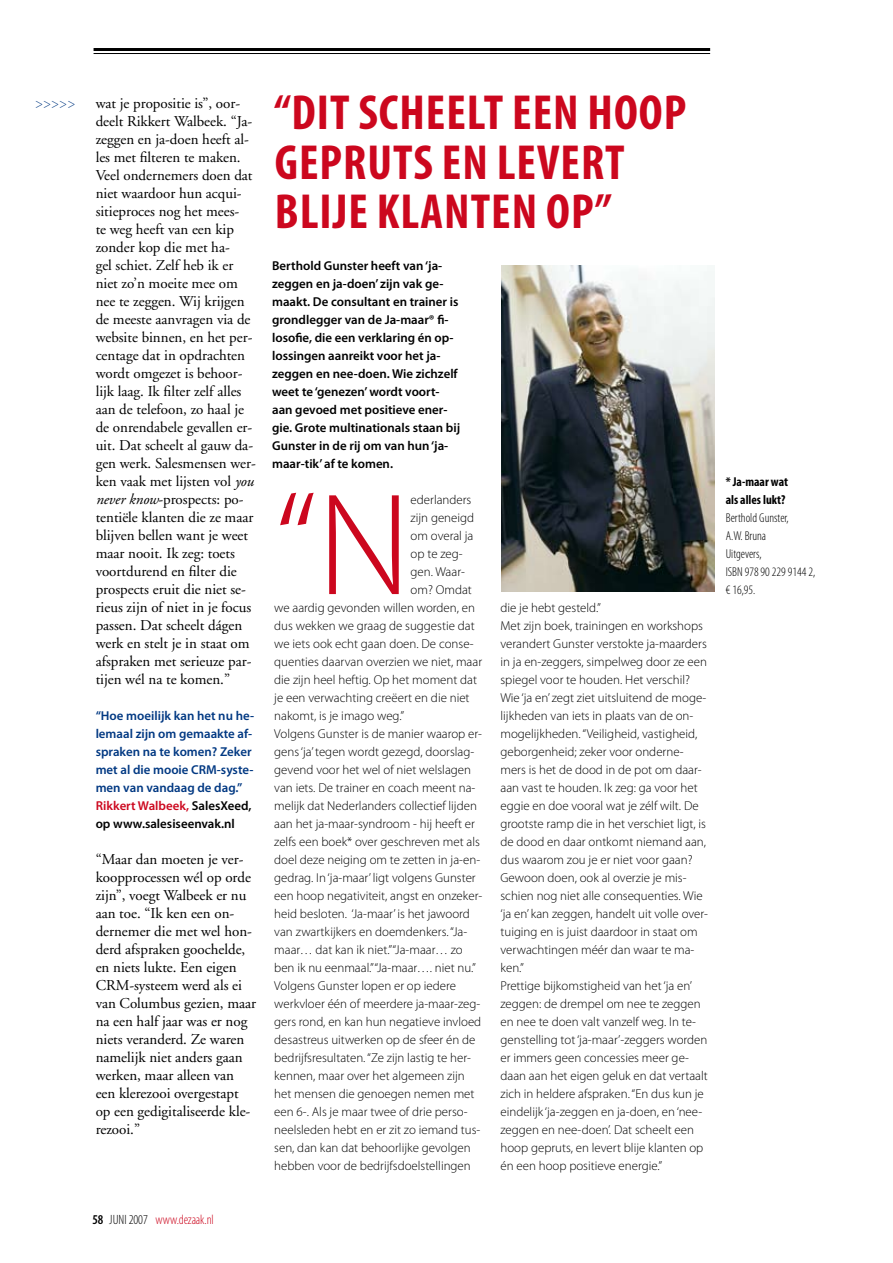
<style>
.page{position:relative;width:893px;height:1263px;background:#fff}
.page>*{position:absolute;margin:0;border:0;box-sizing:border-box;transform-origin:0 0}
.t1{font:300 146.4px "Myriad Pro";color:#cc071e}
.t2{font:700 condensed 49.5px/49.5px "Myriad Pro";letter-spacing:.02em;color:#cc071e}
.t3{font:15px/18px "Adobe Garamond";color:#000}
.t4{font:300 condensed 13.5px "Myriad Pro";color:#cc071e}
.t5{font:300 condensed 13.5px "Myriad Pro";color:#003882}
.t6{font:300 12.9px/18px "Myriad Pro";color:#000}
.t7{font:600 12.9px/18px "Myriad Pro";color:#000}
.t8{font:600 12.9px/18px "Myriad Pro";color:#003882}
.t9{font:300 condensed 12.9px/18px "Myriad Pro";color:#000}
.t10{font:700 condensed 12.9px/18px "Myriad Pro";color:#000}
.s1{font-style:italic}
.s2{color:#cc071e}
.s3{color:#000}
.s4{font-weight:600;color:#000}
</style>
<div class="page">
<img style="left:502px;top:265px;width:212px;height:326px">
<hr style="left:94px;top:48px;width:616px;height:3px;background:#000">
<hr style="left:94px;top:53px;width:616px;height:1px;background:#000">
<p class="t5" style="left:35px;top:96px;width:42px">&gt;&gt;&gt;&gt;&gt;</p>
<p class="t3" style="left:96px;top:95px;width:162px">wat je propositie is”, oor&shy;deelt Rikkert Walbeek. “Ja&shy;zeggen en ja-doen heeft al&shy;les met filteren te maken.<br>Veel ondernemers doen dat niet waardoor hun acqui&shy;sitieproces nog het mees-<br>te weg heeft van een kip zonder kop die met ha-<br>gel schiet. Zelf heb ik er niet zo’n moeite mee om nee te zeggen. Wij krijgen de meeste aanvragen via de website binnen, en het per&shy;centage dat in opdrachten wordt omgezet is behoor&shy;lijk laag. Ik filter zelf alles aan de telefoon, zo haal je de onrendabele gevallen er&shy;uit. Dat scheelt al gauw da&shy;gen werk. Salesmensen wer&shy;ken vaak met lijsten vol <span class="s1">you never know</span>-prospects: po&shy;tentiële klanten die ze maar blijven bellen want je weet maar nooit. Ik zeg: toets voortdurend en filter die prospects eruit die niet se&shy;rieus zijn of niet in je focus passen. Dat scheelt dágen werk en stelt je in staat om afspraken met serieuze par&shy;tijen wél na te komen.”</p>
<p class="t8" style="left:96px;top:706px;width:160px">“Hoe moeilijk kan het nu he&shy;lemaal zijn om gemaakte af&shy;spraken na te komen? Zeker met al die mooie CRM-syste&shy;men van vandaag de dag.”<br><span class="s2">Rikkert Walbeek,</span> <span class="s3">SalesXeed, op www.salesiseenvak.nl</span></p>
<p class="t3" style="left:96px;top:851px;width:162px">“Maar dan moeten je ver&shy;koopprocessen wél op orde zijn”, voegt Walbeek er nu aan toe. “Ik ken een on&shy;dernemer die met wel hon&shy;derd afspraken goochelde, en niets lukte. Een eigen<br>CRM-systeem werd als ei van Columbus gezien, maar na een half jaar was er nog niets veranderd. Ze waren namelijk niet anders gaan werken, maar alleen van een klerezooi overgestapt op een gedigitaliseerde kle&shy;rezooi.”</p>
<h2 class="t2" style="left:274px;top:87px;width:107px">“DIT SCHEE</h2>
<h2 class="t2" style="left:467px;top:87px;width:146px">LTEEN HOOP</h2>
<h2 class="t2" style="left:275px;top:136px;width:24px">GEPRUTS</h2>
<h2 class="t2" style="left:275px;top:136px;width:264px;text-indent:167px">EN LEVERT<br>BLIJE KLANTEN</h2>
<h2 class="t2" style="left:546px;top:186px;width:67px">OP ”</h2>
<p class="t7" style="left:272px;top:256px;width:190px">Berthold Gunster heeft van ‘ja&shy;zeggen en ja-doen’ zijn vak ge&shy;maakt. De consultant en trainer is grondlegger van de Ja-maar® fi&shy;losofie, die een verklaring én op&shy;lossingen aanreikt voor het ja&shy;zeggen en nee-doen. Wie zichzelf weet te ‘genezen’ wordt voort&shy;aan gevoed met positieve ener&shy;gie. Grote multinationals staan bij<br>Gunster in de rij om van hun ‘ja&shy;maar-tik’ af te komen.</p>
<h1 class="t1" style="left:274px;top:457px;width:138px">“N</h1>
<p class="t6" style="left:411px;top:491px;width:62px">ederlanders</p>
<p class="t6" style="left:411px;top:509px;width:65px">zijn geneigd</p>
<p class="t6" style="left:411px;top:527px;width:64px">om overal ja</p>
<p class="t6" style="left:411px;top:545px;width:54px">op te zeg-</p>
<p class="t6" style="left:411px;top:563px;width:56px">gen. Waar-</p>
<p class="t6" style="left:411px;top:581px;width:63px">om? Omdat</p>
<p class="t6" style="left:274px;top:599px;width:202px">we aardig gevonden willen worden, en</p>
<p class="t6" style="left:274px;top:617px;width:202px">dus wekken we graag de suggestie dat</p>
<p class="t6" style="left:274px;top:635px;width:201px">we iets ook echt gaan doen. De conse-</p>
<p class="t6" style="left:274px;top:653px;width:209px">quenties daarvan overzien we niet, maar</p>
<p class="t6" style="left:274px;top:671px;width:204px">die zijn heel heftig. Op het moment dat</p>
<p class="t6" style="left:274px;top:689px;width:197px">je een verwachting creëert en die niet</p>
<p class="t6" style="left:274px;top:707px;width:131px">nakomt, is je imago weg.”</p>
<p class="t6" style="left:274px;top:725px;width:209px">Volgens Gunster is de manier waarop er-</p>
<p class="t6" style="left:274px;top:743px;width:202px">gens ‘ja’ tegen wordt gezegd, doorslag-</p>
<p class="t6" style="left:274px;top:761px;width:198px">gevend voor het wel of niet welslagen</p>
<p class="t6" style="left:274px;top:779px;width:203px">van iets. De trainer en coach meent na-</p>
<p class="t6" style="left:274px;top:797px;width:204px">melijk dat Nederlanders collectief lijden</p>
<p class="t6" style="left:274px;top:815px;width:202px">aan het ja-maar-syndroom - hij heeft er</p>
<p class="t6" style="left:274px;top:833px;width:207px">zelfs een boek* over geschreven met als</p>
<p class="t6" style="left:274px;top:851px;width:208px">doel deze neiging om te zetten in ja-en-</p>
<p class="t6" style="left:274px;top:869px;width:203px">gedrag. In ‘ja-maar’ ligt volgens Gunster</p>
<p class="t6" style="left:274px;top:887px;width:209px">een hoop negativiteit, angst en onzeker-</p>
<p class="t6" style="left:274px;top:905px;width:197px">heid besloten. ‘Ja-maar’ is het jawoord</p>
<p class="t6" style="left:274px;top:923px;width:194px">van zwartkijkers en doemdenkers. “Ja-</p>
<p class="t6" style="left:274px;top:941px;width:190px">maar… dat kan ik niet.” “Ja-maar… zo</p>
<p class="t6" style="left:274px;top:959px;width:203px">ben ik nu eenmaal.” “Ja-maar…. niet nu.”</p>
<p class="t6" style="left:274px;top:977px;width:183px">Volgens Gunster lopen er op iedere</p>
<p class="t6" style="left:274px;top:995px;width:207px">werkvloer één of meerdere ja-maar-zeg-</p>
<p class="t6" style="left:274px;top:1013px;width:209px">gers rond, en kan hun negatieve invloed</p>
<p class="t6" style="left:274px;top:1031px;width:203px">desastreus uitwerken op de sfeer én de</p>
<p class="t6" style="left:274px;top:1049px;width:198px">bedrijfsresultaten. “Ze zijn lastig te her-</p>
<p class="t6" style="left:274px;top:1067px;width:192px">kennen, maar over het algemeen zijn</p>
<p class="t6" style="left:274px;top:1085px;width:202px">het mensen die genoegen nemen met</p>
<p class="t6" style="left:274px;top:1103px;width:195px">een 6-. Als je maar twee of drie perso-</p>
<p class="t6" style="left:274px;top:1121px;width:208px">neelsleden hebt en er zit zo iemand tus-</p>
<p class="t6" style="left:274px;top:1139px;width:198px">sen, dan kan dat behoorlijke gevolgen</p>
<p class="t6" style="left:274px;top:1157px;width:198px">hebben voor de bedrijfsdoelstellingen</p>
<p class="t6" style="left:500px;top:599px;width:209px">die je hebt gesteld.”<br>Met zijn boek, trainingen en workshops verandert Gunster verstokte ja-maarders in ja en-zeggers, simpelweg door ze een spiegel voor te houden. Het verschil?<br>Wie ‘ja en’ zegt ziet uitsluitend de moge&shy;lijkheden van iets in plaats van de on&shy;mogelijkheden. “Veiligheid, vastigheid, geborgenheid; zeker voor onderne&shy;mers is het de dood in de pot om daar&shy;aan vast te houden. Ik zeg: ga voor het eggie en doe vooral wat je zélf wilt. De grootste ramp die in het verschiet ligt, is de dood en daar ontkomt niemand aan, dus waarom zou je er niet voor gaan?<br>Gewoon doen, ook al overzie je mis&shy;schien nog niet alle consequenties. Wie ‘ja en’ kan zeggen, handelt uit volle over&shy;tuiging en is juist daardoor in staat om verwachtingen méér dan waar te ma&shy;ken.”<br>Prettige bijkomstigheid van het ‘ja en’ zeggen: de drempel om nee te zeggen en nee te doen valt vanzelf weg. In te&shy;genstelling tot ‘ja-maar’-zeggers worden er immers geen concessies meer ge&shy;daan aan het eigen geluk en dat vertaalt zich in heldere afspraken. “En dus kun je eindelijk ‘ja-zeggen en ja-doen, en ‘nee&shy;zeggen en nee-doen’. Dat scheelt een hoop gepruts, en levert blije klanten op én een hoop positieve energie.”</p>
<p class="t4" style="left:92px;top:1212px;width:123px"><span class="s4">58</span> <span class="s3">juni 2007</span> www.dezaak.nl</p>
<p class="t10" style="left:726px;top:472px;width:64px">* JA-MAAR WAT<br>ALS ALLES LUKT?</p>
<p class="t9" style="left:726px;top:509px;width:91px">Berthold Gunster,<br>A.W. Bruna<br>Uitgevers,<br>ISBN 978 90 229 9144 2, € 16,95.</p>
</div>
